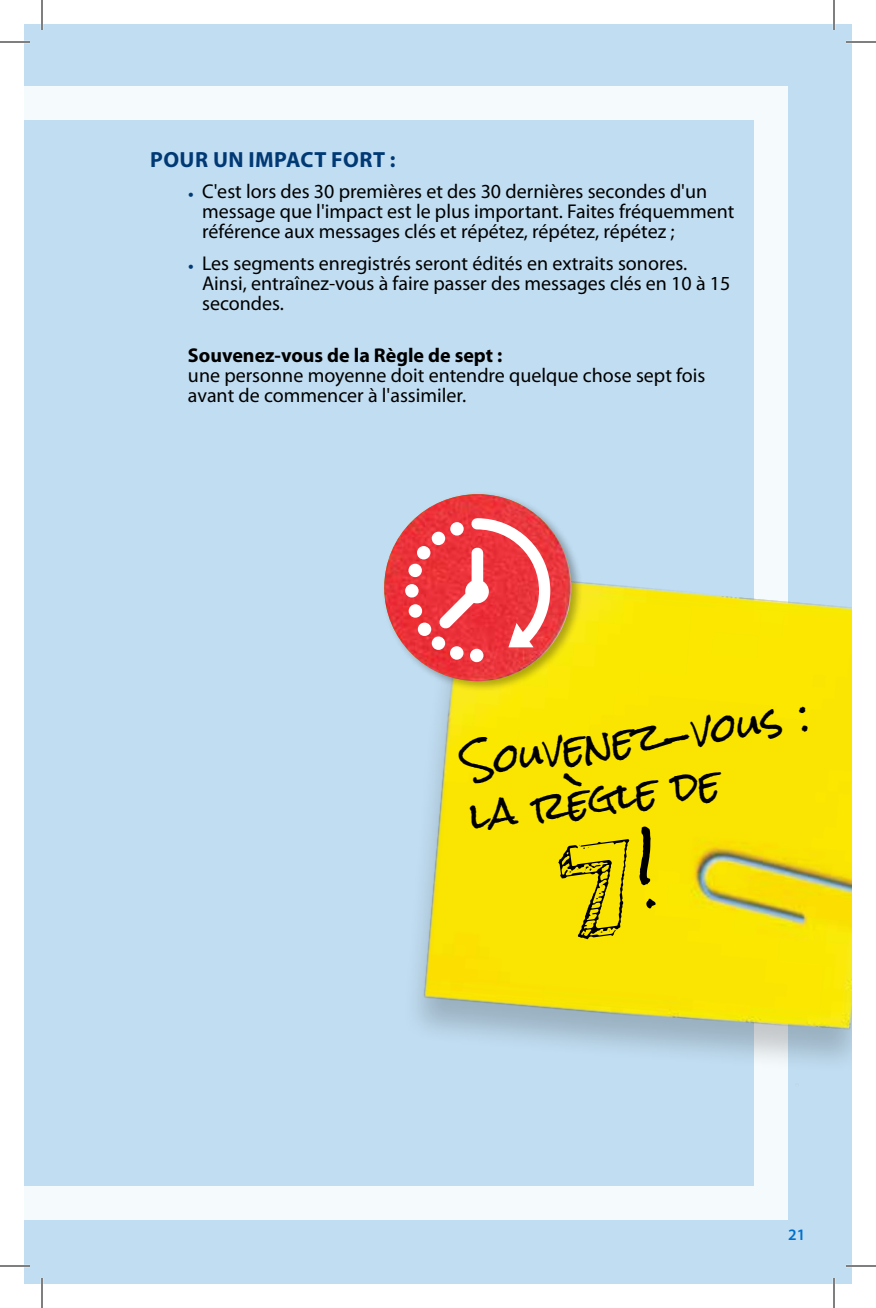
<style>
.page{position:relative;width:876px;height:1308px;background:#fff}
.page>*{position:absolute;margin:0;border:0;box-sizing:border-box;transform-origin:0 0}
.t1{font:37.6px/53.6px "Rock Salt";color:#000}
.t2{font:700 22px "Myriad Pro";letter-spacing:.02em;color:#003974}
.t3{font:20px/20px "Myriad Pro";color:#000}
.t4{font:700 20px "Myriad Pro";color:#000}
.t5{font:600 16px "Myriad Pro";color:#0070ce}
.s1{color:#003974}
</style>
<div class="page">
<div style="left:24px;top:24px;width:828px;height:1260px;background:#c1ddf1"></div>
<div style="left:754px;top:86px;width:34px;height:1133px;background:#f5fafc"></div>
<div style="left:24px;top:1186px;width:730px;height:33px;background:#f5fafc"></div>
<div style="left:24px;top:86px;width:730px;height:34px;background:#f5fafc"></div>
<img style="left:417px;top:582px;width:435px;height:478px">
<div style="left:382px;top:491px;width:201px;height:202px;background:#000;opacity:.3"></div>
<img style="left:384px;top:494px;width:187px;height:187px;border-radius:94px">
<div style="left:432px;top:532px;width:13px;height:13px;background:#fff;border-radius:50%"></div>
<div style="left:417px;top:546px;width:13px;height:13px;background:#fff;border-radius:50%"></div>
<div style="left:408px;top:564px;width:14px;height:13px;background:#fff;border-radius:50%"></div>
<div style="left:405px;top:584px;width:14px;height:14px;background:#fff;border-radius:50%"></div>
<div style="left:409px;top:604px;width:13px;height:14px;background:#fff;border-radius:50%"></div>
<div style="left:418px;top:623px;width:13px;height:13px;background:#fff;border-radius:50%"></div>
<div style="left:432px;top:636px;width:13px;height:14px;background:#fff;border-radius:50%"></div>
<div style="left:450px;top:646px;width:13px;height:14px;background:#fff;border-radius:50%"></div>
<div style="left:470px;top:649px;width:13px;height:13px;background:#fff;border-radius:50%"></div>
<svg style="left:439px;top:513px;width:117px;height:140px"></svg>
<hr style="left:0;top:41px;width:30px;height:2px;background:#fff">
<hr style="left:846px;top:41px;width:30px;height:2px;background:#fff">
<hr style="left:0;top:1265px;width:30px;height:2px;background:#fff">
<hr style="left:846px;top:1265px;width:30px;height:2px;background:#fff">
<hr style="left:41px;top:0;width:2px;height:30px;background:#fff">
<hr style="left:41px;top:1278px;width:2px;height:30px;background:#fff">
<hr style="left:833px;top:0;width:2px;height:30px;background:#fff">
<hr style="left:833px;top:1278px;width:2px;height:30px;background:#fff">
<hr style="left:0;top:42px;width:30px;height:1px;background:#000">
<hr style="left:846px;top:42px;width:30px;height:1px;background:#000">
<hr style="left:0;top:1266px;width:30px;height:1px;background:#000">
<hr style="left:846px;top:1266px;width:30px;height:1px;background:#000">
<hr style="left:42px;top:0;width:1px;height:30px;background:#000">
<hr style="left:42px;top:1278px;width:1px;height:30px;background:#000">
<hr style="left:834px;top:0;width:1px;height:30px;background:#000">
<hr style="left:834px;top:1278px;width:1px;height:30px;background:#000">
<div style="left:556px;top:826px;width:104px;height:116px;background:#fae401"></div>
<p class="t2" style="left:150px;top:145px;width:247px">POUR UN IMPACT FORT :</p>
<p class="t3" style="left:202px;top:181px;width:534px;text-indent:-14px"><span class="s1">•</span> C'est lors des 30 premières et des 30 dernières secondes d'un message que l'impact est le plus important. Faites fréquemment référence aux messages clés et répétez, répétez, répétez ;</p>
<p class="t3" style="left:202px;top:253px;width:530px;text-indent:-14px"><span class="s1">•</span> Les segments enregistrés seront édités en extraits sonores.<br>Ainsi, entraînez-vous à faire passer des messages clés en 10 à 15 secondes.</p>
<p class="t4" style="left:188px;top:343px;width:316px">Souvenez-vous de la Règle de sept :</p>
<p class="t3" style="left:188px;top:365px;width:519px">une personne moyenne doit entendre quelque chose sept fois avant de commencer à l'assimiler.</p>
<h1 class="t1" style="left:459px;top:739px;width:352px;rotate:-8deg">Souvenez-vous : la règle de</h1>
<p class="t5" style="left:788px;top:1225px;width:19px">21</p>
</div>
